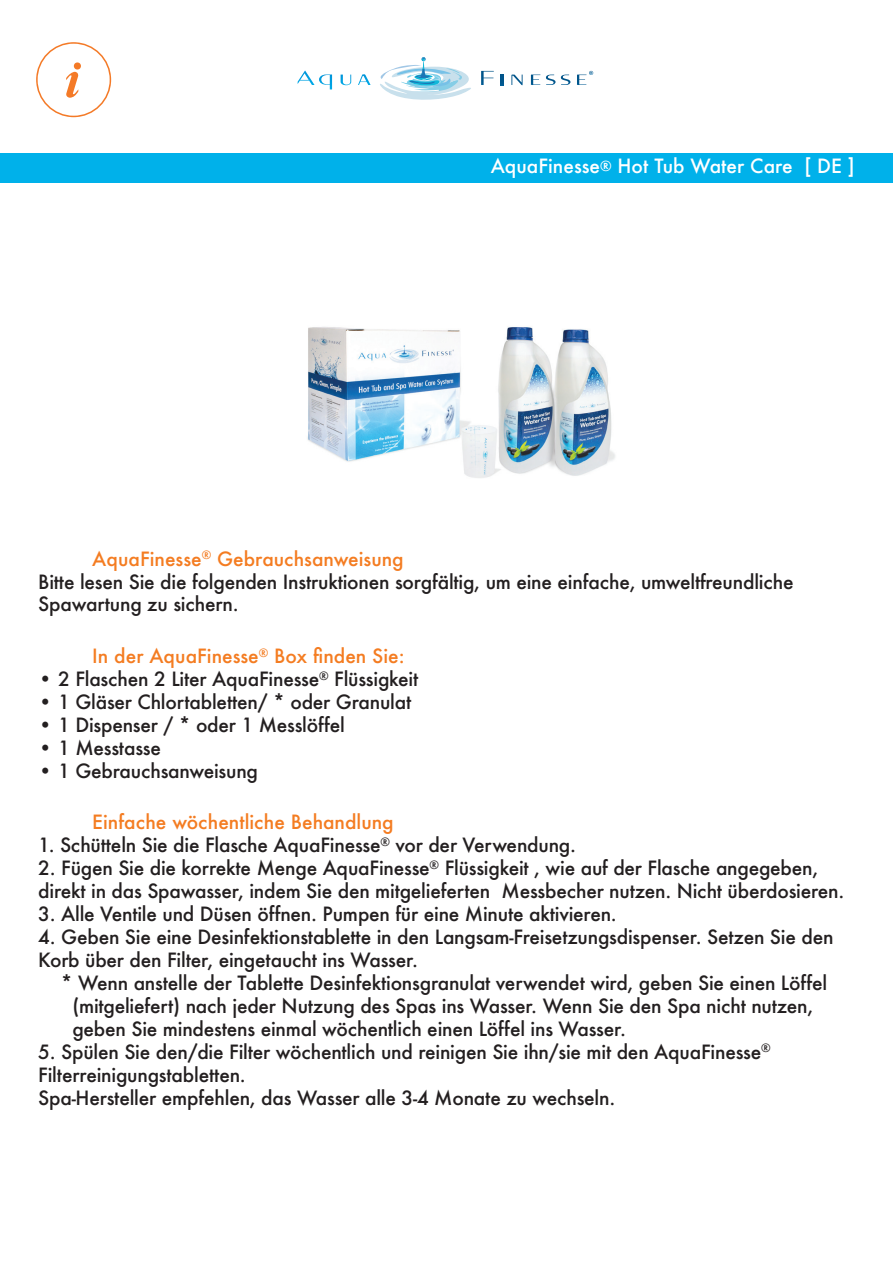
<style>
.page{position:relative;width:893px;height:1263px;background:#fff}
.page>*{position:absolute;margin:0;border:0;box-sizing:border-box;transform-origin:0 0}
.t1{font:500 19.2px/23px "Futura";letter-spacing:-.01em;color:#231f20}
.t2{font:500 19.2px "Futura";color:#f47c21}
.t3{font:500 19.2px "Futura";color:#fff}
.s1{font-size:13.5px}
.s2{color:#f47c21}
</style>
<div class="page">
<div style="left:0;top:153px;width:893px;height:30px;background:#00b1ea"></div>
<svg style="left:298px;top:71px;width:34px;height:18px"></svg>
<svg style="left:341px;top:75px;width:10px;height:10px"></svg>
<svg style="left:501px;top:75px;width:2px;height:10px"></svg>
<svg style="left:511px;top:74px;width:12px;height:11px"></svg>
<svg style="left:530px;top:74px;width:10px;height:11px"></svg>
<svg style="left:546px;top:75px;width:24px;height:10px"></svg>
<svg style="left:358px;top:57px;width:136px;height:43px"></svg>
<svg style="left:577px;top:71px;width:16px;height:14px"></svg>
<svg style="left:36px;top:42px;width:75px;height:75px"></svg>
<img style="left:307px;top:327px;width:308px;height:151px">
<p class="t3" style="left:491px;top:153px;width:365px">AquaFinesse<span class="s1">®</span> Hot Tub Water Care [ DE ]</p>
<p class="t1" style="left:38px;top:547px;width:757px;text-indent:54px"><span class="s2">AquaFinesse</span><sup>®</sup> <span class="s2">Gebrauchsanweisung<br></span>Bitte lesen Sie die folgenden Instruktionen sorgfältig, um eine einfache, umweltfreundliche<br>Spawartung zu sichern.</p>
<p class="t2" style="left:92px;top:643px;width:314px">In der AquaFinesse<sup>®</sup> Box finden Sie:</p>
<p class="t1" style="left:38px;top:667px;width:382px">• 2 Flaschen 2 Liter AquaFinesse<sup>®</sup> Flüssigkeit</p>
<p class="t1" style="left:38px;top:690px;width:374px">• 1 Gläser Chlortabletten/ * oder Granulat</p>
<p class="t1" style="left:38px;top:713px;width:308px">• 1 Dispenser / * oder 1 Messlöffel</p>
<p class="t1" style="left:38px;top:736px;width:124px">• 1 Messtasse</p>
<p class="t1" style="left:38px;top:759px;width:221px">• 1 Gebrauchsanweisung</p>
<p class="t2" style="left:92px;top:809px;width:303px">Einfache wöchentliche Behandlung</p>
<p class="t1" style="left:38px;top:833px;width:539px">1. Schütteln Sie die Flasche AquaFinesse<sup>®</sup> vor der Verwendung.</p>
<p class="t1" style="left:38px;top:856px;width:808px">2. Fügen Sie die korrekte Menge AquaFinesse<sup>®</sup> Flüssigkeit , wie auf der Flasche angegeben, direkt in das Spawasser, indem Sie den mitgelieferten Messbecher nutzen. Nicht überdosieren.</p>
<p class="t1" style="left:38px;top:902px;width:580px">3. Alle Ventile und Düsen öffnen. Pumpen für eine Minute aktivieren.</p>
<p class="t1" style="left:38px;top:925px;width:797px">4. Geben Sie eine Desinfektionstablette in den Langsam-Freisetzungsdispenser. Setzen Sie den<br>Korb über den Filter, eingetaucht ins Wasser.</p>
<p class="t1" style="left:72px;top:971px;width:756px;text-indent:-11px">* Wenn anstelle der Tablette Desinfektionsgranulat verwendet wird, geben Sie einen Löffel (mitgeliefert) nach jeder Nutzung des Spas ins Wasser. Wenn Sie den Spa nicht nutzen, geben Sie mindestens einmal wöchentlich einen Löffel ins Wasser.</p>
<p class="t1" style="left:38px;top:1040px;width:734px">5. Spülen Sie den/die Filter wöchentlich und reinigen Sie ihn/sie mit den AquaFinesse<sup>®<br></sup>Filterreinigungstabletten.<br>Spa-Hersteller empfehlen, das Wasser alle 3-4 Monate zu wechseln.</p>
</div>
